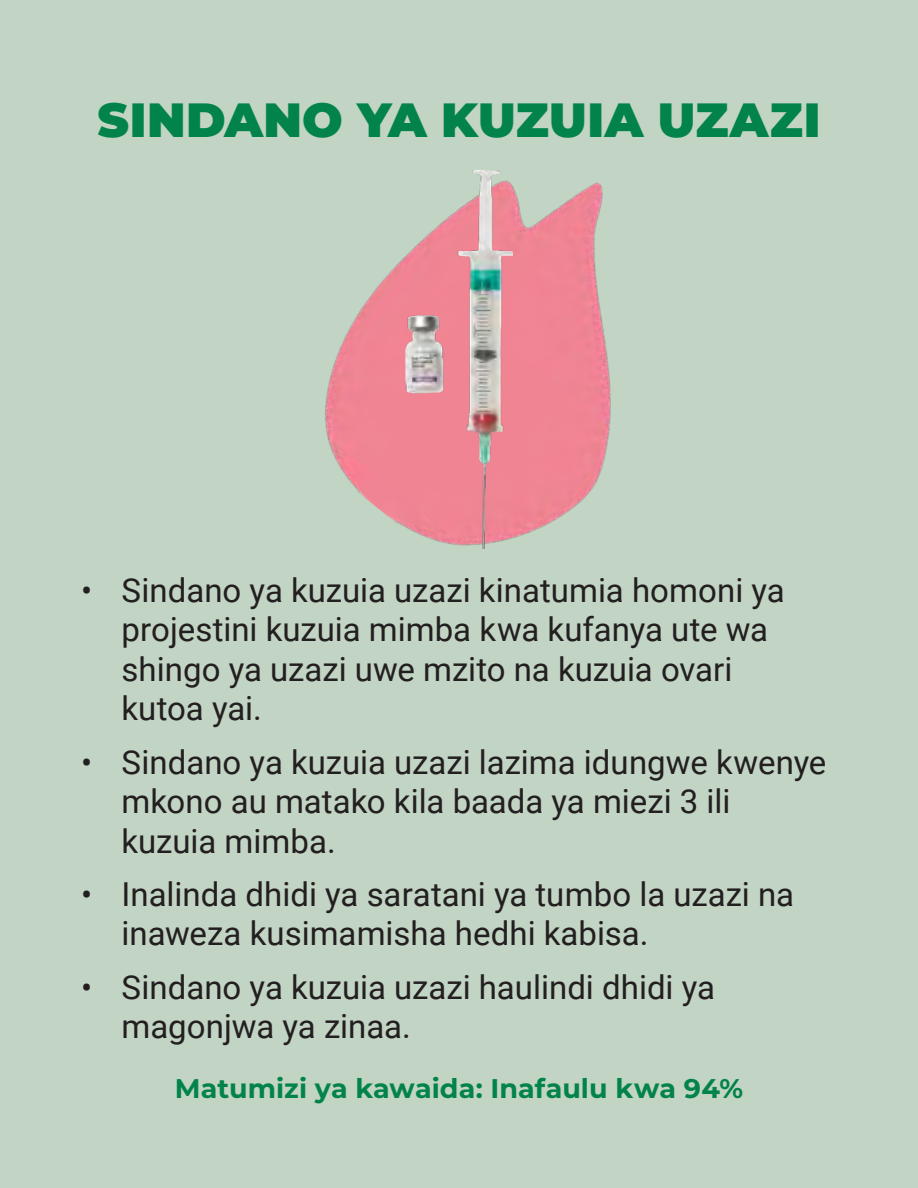
<style>
.page{position:relative;width:918px;height:1188px;background:#c2d4c4}
.page>*{position:absolute;margin:0;border:0;box-sizing:border-box;transform-origin:0 0}
.t1{font:900 48px "Montserrat";letter-spacing:.01em;color:#02834c}
.t2{font:33px/39.6px "Roboto";color:#231f20}
.Paragraph_Style_1{font:700 27px "Montserrat";letter-spacing:.005em;color:#02834c}
</style>
<div class="page">
<img style="left:325px;top:182px;width:286px;height:356px">
<img style="left:405px;top:171px;width:108px;height:378px">
<p class="t1" style="left:97px;top:84px;width:725px">SINDANO YA KUZUIA UZAZI</p>
<p class="t2" style="left:122px;top:569px;width:665px;text-indent:-40px">• Sindano ya kuzuia uzazi kinatumia homoni ya projestini kuzuia mimba kwa kufanya ute wa shingo ya uzazi uwe mzito na kuzuia ovari kutoa yai.</p>
<p class="t2" style="left:122px;top:741px;width:706px;text-indent:-40px">• Sindano ya kuzuia uzazi lazima idungwe kwenye mkono au matako kila baada ya miezi 3 ili kuzuia mimba.</p>
<p class="t2" style="left:122px;top:873px;width:674px;text-indent:-40px">• Inalinda dhidi ya saratani ya tumbo la uzazi na inaweza kusimamisha hedhi kabisa.</p>
<p class="t2" style="left:122px;top:966px;width:595px;text-indent:-40px">• Sindano ya kuzuia uzazi haulindi dhidi ya magonjwa ya zinaa.</p>
<p class="Paragraph_Style_1" style="left:175px;top:1068px;width:570px">Matumizi ya kawaida: Inafaulu kwa 94%</p>
</div>
